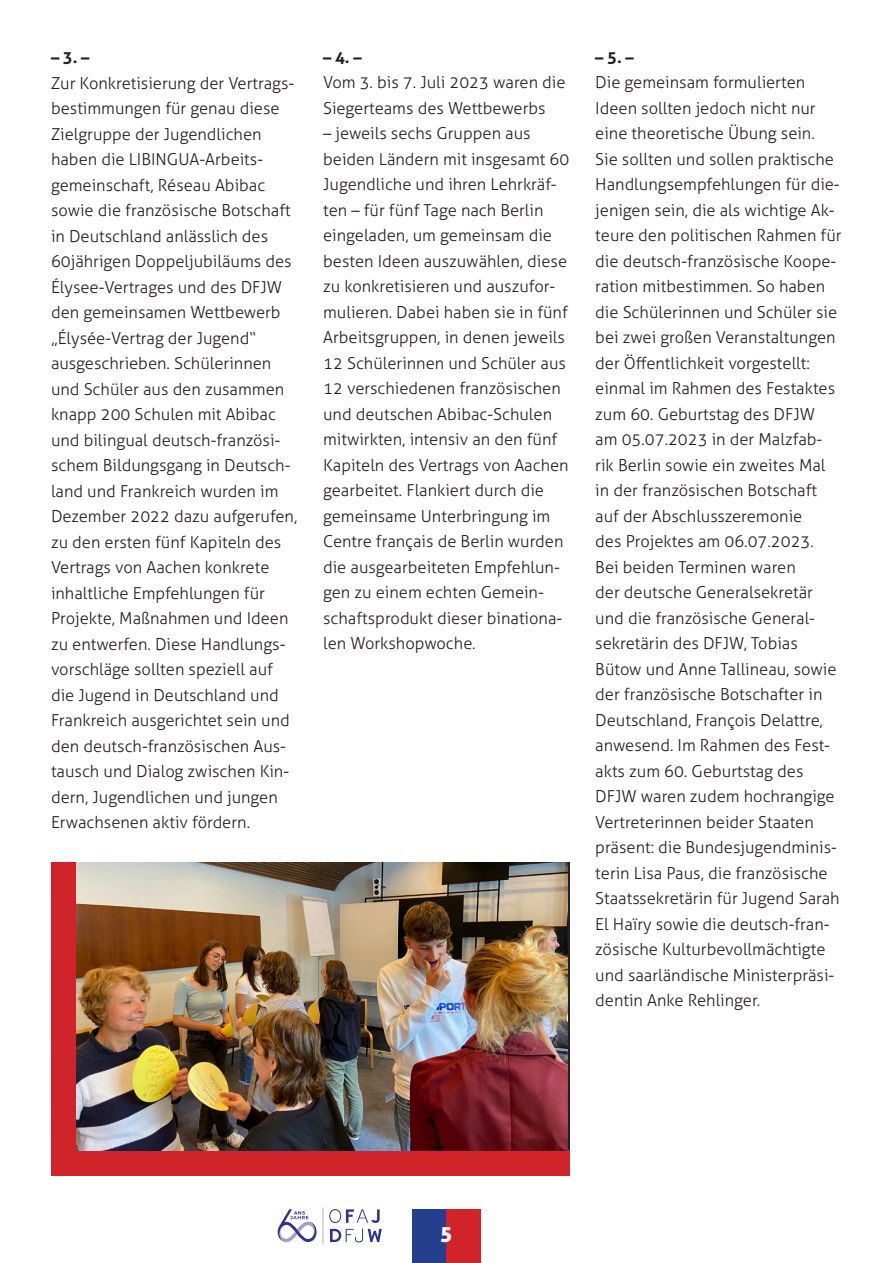
<style>
.page{position:relative;width:893px;height:1263px;background:#fff}
.page>*{position:absolute;margin:0;border:0;box-sizing:border-box;transform-origin:0 0}
.t1{font:21px "Aller Display";color:#fff}
.t2{font:300 16.5px/25.5px "Aller";color:#231f20}
.t3{font:700 16.5px "Aller";color:#231f20}
</style>
<div class="page">
<div style="left:412px;top:1209px;width:34px;height:54px;background:#253f8e"></div>
<div style="left:446px;top:1209px;width:34px;height:54px;background:#d1232a"></div>
<svg style="left:329px;top:1209px;width:53px;height:33px"></svg>
<svg style="left:278px;top:1209px;width:39px;height:33px"></svg>
<hr style="left:323px;top:1207px;width:1px;height:37px;background:#9f9fc7">
<div style="left:51px;top:862px;width:519px;height:314px;background:#d1232a"></div>
<img style="left:77px;top:862px;width:491px;height:288px">
<p class="t3" style="left:51px;top:47px;width:40px">– 3. –</p>
<p class="t2" style="left:51px;top:70px;width:248px">Zur Konkretisierung der Vertrags&shy;bestimmungen für genau diese<br>Zielgruppe der Jugendlichen haben die LIBINGUA-Arbeits&shy;gemeinschaft, Réseau Abibac sowie die französische Botschaft in Deutschland anlässlich des<br>60jährigen Doppeljubiläums des<br>Élysee-Vertrages und des DFJW den gemeinsamen Wettbewerb „Élysée-Vertrag der Jugend“ ausgeschrieben. Schülerinnen und Schüler aus den zusammen knapp 200 Schulen mit Abibac und bilingual deutsch-französi&shy;schem Bildungsgang in Deutsch&shy;land und Frankreich wurden im<br>Dezember 2022 dazu aufgerufen, zu den ersten fünf Kapiteln des<br>Vertrags von Aachen konkrete inhaltliche Empfehlungen für<br>Projekte, Maßnahmen und Ideen zu entwerfen. Diese Handlungs&shy;vorschläge sollten speziell auf die Jugend in Deutschland und<br>Frankreich ausgerichtet sein und den deutsch-französischen Aus&shy;tausch und Dialog zwischen Kin&shy;dern, Jugendlichen und jungen<br>Erwachsenen aktiv fördern.</p>
<p class="t3" style="left:323px;top:47px;width:40px">– 4. –</p>
<p class="t2" style="left:323px;top:70px;width:244px">Vom 3. bis 7. Juli 2023 waren die<br>Siegerteams des Wettbewerbs</p>
<p class="t2" style="left:323px;top:121px;width:248px">– jeweils sechs Gruppen aus beiden Ländern mit insgesamt 60<br>Jugendliche und ihren Lehrkräf&shy;ten – für fünf Tage nach Berlin eingeladen, um gemeinsam die besten Ideen auszuwählen, diese zu konkretisieren und auszufor&shy;mulieren. Dabei haben sie in fünf<br>Arbeitsgruppen, in denen jeweils<br>12 Schülerinnen und Schüler aus<br>12 verschiedenen französischen und deutschen Abibac-Schulen mitwirkten, intensiv an den fünf<br>Kapiteln des Vertrags von Aachen gearbeitet. Flankiert durch die gemeinsame Unterbringung im<br>Centre français de Berlin wurden die ausgearbeiteten Empfehlun&shy;gen zu einem echten Gemein&shy;schaftsprodukt dieser binationa&shy;len Workshopwoche.</p>
<p class="t3" style="left:595px;top:47px;width:40px">– 5. –</p>
<p class="t2" style="left:595px;top:70px;width:248px">Die gemeinsam formulierten<br>Ideen sollten jedoch nicht nur eine theoretische Übung sein.<br>Sie sollten und sollen praktische<br>Handlungsempfehlungen für die&shy;jenigen sein, die als wichtige Ak&shy;teure den politischen Rahmen für die deutsch-französische Koope&shy;ration mitbestimmen. So haben die Schülerinnen und Schüler sie bei zwei großen Veranstaltungen der Öffentlichkeit vorgestellt: einmal im Rahmen des Festaktes zum 60. Geburtstag des DFJW<br>am 05.07.2023 in der Malzfab&shy;rik Berlin sowie ein zweites Mal in der französischen Botschaft auf der Abschlusszeremonie<br>des Projektes am 06.07.2023.<br>Bei beiden Terminen waren<br>der deutsche Generalsekretär und die französische General&shy;sekretärin des DFJW, Tobias<br>Bütow und Anne Tallineau, sowie der französische Botschafter in<br>Deutschland, François Delattre, anwesend. Im Rahmen des Fest&shy;akts zum 60. Geburtstag des<br>DFJW waren zudem hochrangige<br>Vertreterinnen beider Staaten präsent: die Bundesjugendminis&shy;terin Lisa Paus, die französische<br>Staatssekretärin für Jugend Sarah<br>El Haïry sowie die deutsch-fran&shy;zösische Kulturbevollmächtigte und saarländische Ministerpräsi&shy;dentin Anke Rehlinger.</p>
<p class="t1" style="left:441px;top:1220px;width:13px">5</p>
</div>
